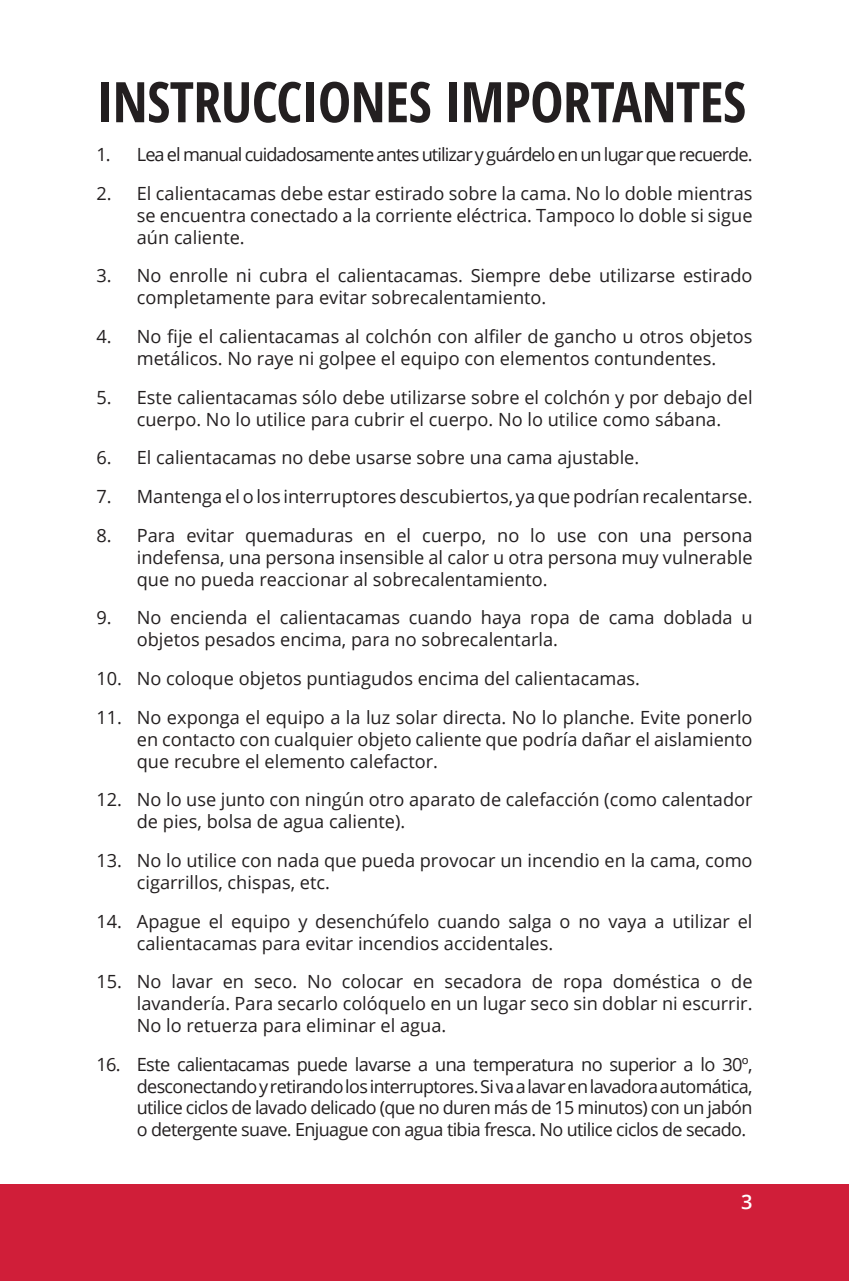
<style>
.page{position:relative;width:849px;height:1281px;background:#fff}
.page>*{position:absolute;margin:0;border:0;box-sizing:border-box;transform-origin:0 0}
.t1{font:700 56px "Open Sans Condensed";letter-spacing:-.01em;color:#231f20}
.t2{font:600 20px "Open Sans";color:#fff}
.t3{font:18.2px/21.8px "Open Sans";color:#231f20}
.t4{font:18.2px "Open Sans";letter-spacing:-.05em;color:#231f20}
.t5{font:18.2px "Open Sans";letter-spacing:-.035em;color:#231f20}
.t6{font:18px/21.6px "Open Sans";letter-spacing:-.035em;color:#231f20;text-align:justify}
</style>
<div class="page">
<div style="left:0;top:1184px;width:849px;height:97px;background:#d01e39"></div>
<p class="t1" style="left:96px;top:63px;width:651px">INSTRUCCIONES IMPORTANTES</p>
<p class="t4" style="left:96px;top:142px;width:658px">1. Lea el manual cuidadosamente antes utilizar y guárdelo en un lugar que recuerde.</p>
<p class="t3" style="left:137px;top:182px;width:617px;text-align:justify;text-indent:-40px">2. El calientacamas debe estar estirado sobre la cama. No lo doble mientras se encuentra conectado a la corriente eléctrica. Tampoco lo doble si sigue aún caliente.</p>
<p class="t3" style="left:137px;top:264px;width:617px;text-indent:-40px">3. No enrolle ni cubra el calientacamas. Siempre debe utilizarse estirado completamente para evitar sobrecalentamiento.</p>
<p class="t3" style="left:96px;top:325px;width:657px;text-align:center">4. No fije el calientacamas al colchón con alfiler de gancho u otros objetos metálicos. No raye ni golpee el equipo con elementos contundentes.</p>
<p class="t3" style="left:96px;top:386px;width:657px;text-align:center">5. Este calientacamas sólo debe utilizarse sobre el colchón y por debajo del cuerpo. No lo utilice para cubrir el cuerpo. No lo utilice como sábana.</p>
<p class="t3" style="left:96px;top:446px;width:544px">6. El calientacamas no debe usarse sobre una cama ajustable.</p>
<p class="t3" style="left:96px;top:485px;width:657px">7. Mantenga el o los interruptores descubiertos, ya que podrían recalentarse.</p>
<p class="t3" style="left:137px;top:524px;width:617px;text-align:justify;text-indent:-40px">8. Para evitar quemaduras en el cuerpo, no lo use con una persona indefensa, una persona insensible al calor u otra persona muy vulnerable que no pueda reaccionar al sobrecalentamiento.</p>
<p class="t3" style="left:137px;top:606px;width:617px;text-indent:-40px">9. No encienda el calientacamas cuando haya ropa de cama doblada u objetos pesados encima, para no sobrecalentarla.</p>
<p class="t3" style="left:96px;top:667px;width:545px">10. No coloque objetos puntiagudos encima del calientacamas.</p>
<p class="t3" style="left:137px;top:706px;width:617px;text-align:justify;text-indent:-40px">11. No exponga el equipo a la luz solar directa. No lo planche. Evite ponerlo en contacto con cualquier objeto caliente que podría dañar el aislamiento que recubre el elemento calefactor.</p>
<p class="t3" style="left:137px;top:788px;width:617px;text-indent:-40px">12. No lo use junto con ningún otro aparato de calefacción (como calentador de pies, bolsa de agua caliente).</p>
<p class="t3" style="left:137px;top:849px;width:617px;text-indent:-40px">13. No lo utilice con nada que pueda provocar un incendio en la cama, como cigarrillos, chispas, etc.</p>
<p class="t3" style="left:137px;top:910px;width:617px;text-indent:-40px">14. Apague el equipo y desenchúfelo cuando salga o no vaya a utilizar el calientacamas para evitar incendios accidentales.</p>
<p class="t3" style="left:137px;top:970px;width:617px;text-align:justify;text-indent:-40px">15. No lavar en seco. No colocar en secadora de ropa doméstica o de lavandería. Para secarlo colóquelo en un lugar seco sin doblar ni escurrir.<br>No lo retuerza para eliminar el agua.</p>
<p class="t5" style="left:96px;top:1052px;width:657px">16. Este calientacamas puede lavarse a una temperatura no superior a lo 30º,</p>
<p class="t6" style="left:137px;top:1074px;width:617px">desconectando y retirando los interruptores. Si va a lavar en lavadora automática, utilice ciclos de lavado delicado (que no duren más de 15 minutos) con un jabón o detergente suave. Enjuague con agua tibia fresca. No utilice ciclos de secado.</p>
<p class="t2" style="left:741px;top:1188px;width:13px">3</p>
</div>
